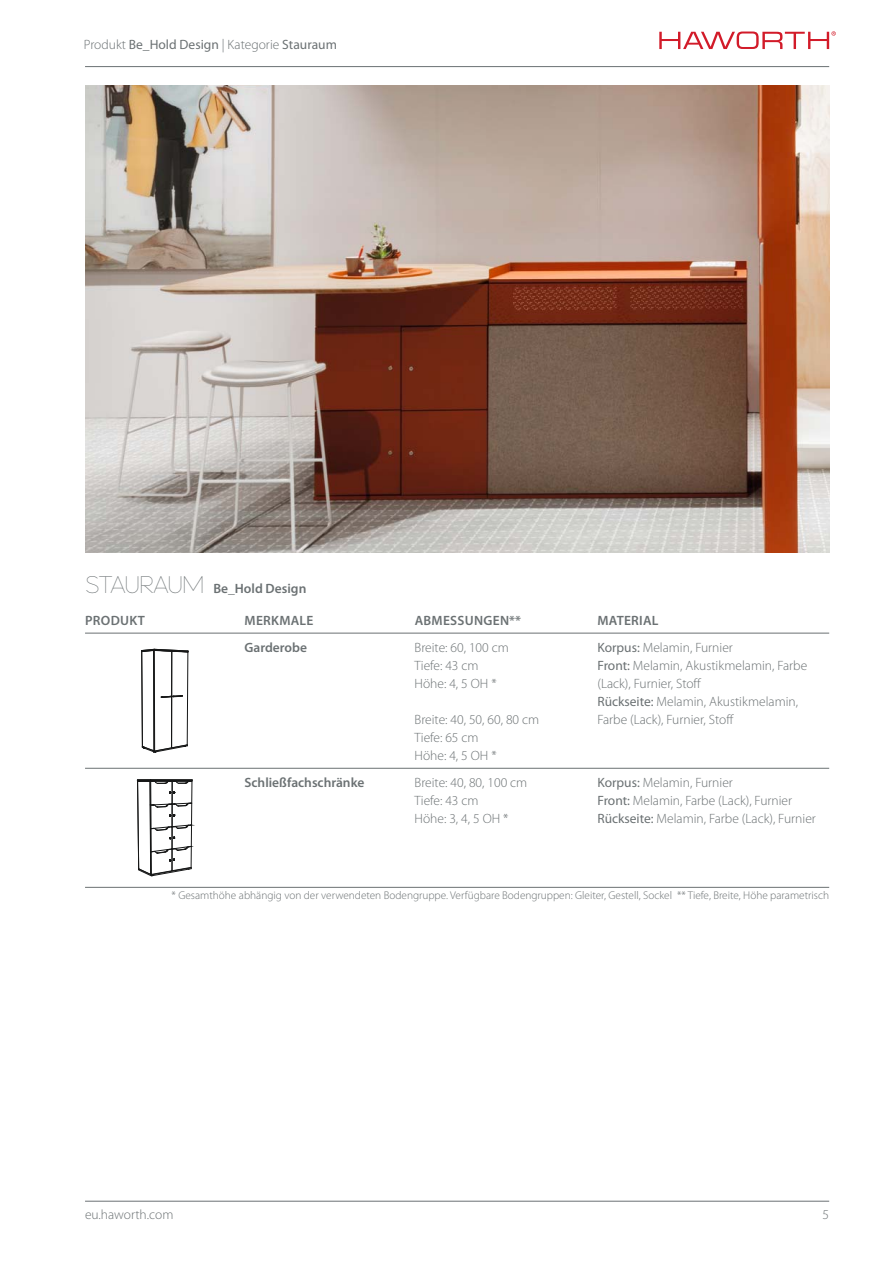
<style>
.page{position:relative;width:893px;height:1263px;background:#fff}
.page>*{position:absolute;margin:0;border:0;box-sizing:border-box;transform-origin:0 0}
.t1{font:300 13.5px/18px "Myriad Pro";color:#6b7173}
.t2{font:600 13.5px "Myriad Pro";color:#6b7173}
.t3{font:13.5px "Myriad Pro";color:#6b7173}
.t4{font:600 13.5px "Myriad Pro";letter-spacing:.02em;color:#6b7173}
.t5{font:300 11.25px "Myriad Pro";color:#6b7173}
.s1{font-weight:300}
.s2{font-family:"Sevigne";font-weight:400;font-size:24px}
.s3{font-weight:400}
</style>
<div class="page">
<img style="left:85px;top:85px;width:744px;height:468px">
<hr style="left:85px;top:1201px;width:744px;height:1px;background:#6b7173">
<hr style="left:85px;top:66px;width:744px;height:1px;background:#6b7173">
<hr style="left:85px;top:633px;width:744px;height:1px;background:#6b7173">
<hr style="left:85px;top:887px;width:744px;height:1px;background:#6b7173">
<hr style="left:85px;top:768px;width:744px;height:1px;background:#6b7173">
<svg style="left:141px;top:649px;width:48px;height:104px"></svg>
<svg style="left:137px;top:779px;width:59px;height:109px"></svg>
<svg style="left:659px;top:31px;width:177px;height:18px"></svg>
<p class="t3" style="left:84px;top:40px;width:254px"><span class="s1">Produkt</span> Be_Hold Design <span class="s1">| Kategorie</span> Stauraum</p>
<p class="t2" style="left:85px;top:584px;width:223px"><span class="s2">STAURAUM</span> Be_Hold Design</p>
<p class="t4" style="left:85px;top:615px;width:61px">PRODUKT</p>
<p class="t4" style="left:245px;top:615px;width:70px">MERKMALE</p>
<p class="t4" style="left:415px;top:615px;width:108px">ABMESSUNGEN**</p>
<p class="t4" style="left:598px;top:615px;width:62px">MATERIAL</p>
<p class="t2" style="left:244px;top:642px;width:64px">Garderobe</p>
<p class="t1" style="left:415px;top:639px;width:96px">Breite: 60, 100 cm<br>Tiefe: 43 cm<br>Höhe: 4, 5 OH *</p>
<p class="t1" style="left:415px;top:711px;width:126px">Breite: 40, 50, 60, 80 cm<br>Tiefe: 65 cm<br>Höhe: 4, 5 OH *</p>
<p class="t1" style="left:597px;top:639px;width:211px"><span class="s3">Korpus:</span> Melamin, Furnier<br><span class="s3">Front:</span> Melamin, Akustikmelamin, Farbe (Lack), Furnier, Stoff<br><span class="s3">Rückseite:</span> Melamin, Akustikmelamin,<br>Farbe (Lack), Furnier, Stoff</p>
<p class="t2" style="left:244px;top:777px;width:121px">Schließfachschränke</p>
<p class="t1" style="left:415px;top:774px;width:114px">Breite: 40, 80, 100 cm<br>Tiefe: 43 cm<br>Höhe: 3, 4, 5 OH *</p>
<p class="t1" style="left:597px;top:774px;width:220px"><span class="s3">Korpus:</span> Melamin, Furnier<br><span class="s3">Front:</span> Melamin, Farbe (Lack), Furnier<br><span class="s3">Rückseite:</span> Melamin, Farbe (Lack), Furnier</p>
<p class="t5" style="left:172px;top:891px;width:659px">* Gesamthöhe abhängig von der verwendeten Bodengruppe. Verfügbare Bodengruppen: Gleiter, Gestell, Sockel ** Tiefe, Breite, Höhe parametrisch</p>
<p class="t1" style="left:85px;top:1207px;width:90px">eu.haworth.com</p>
<p class="t1" style="left:823px;top:1207px;width:8px">5</p>
</div>
